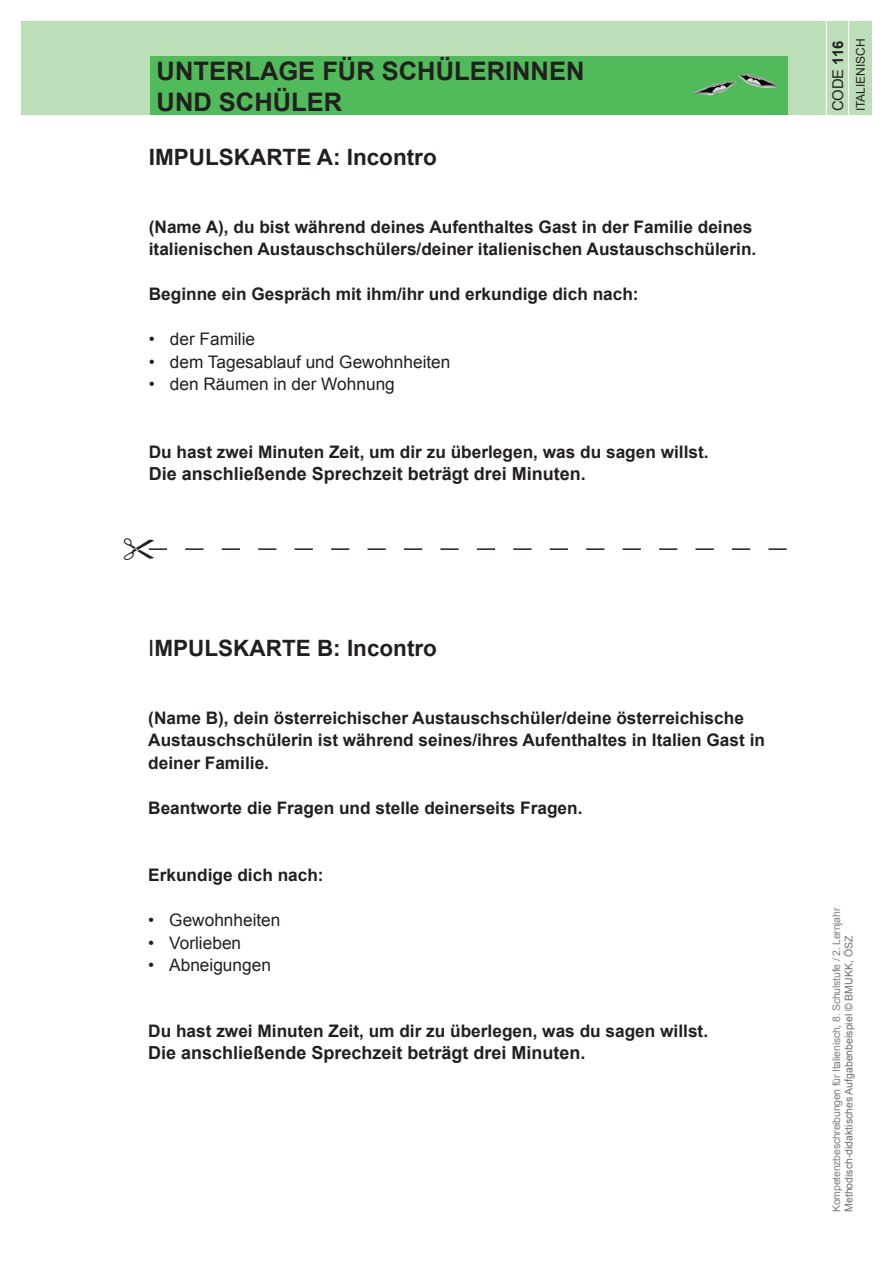
<style>
.page{position:relative;width:893px;height:1263px;background:#fff}
.page>*{position:absolute;margin:0;border:0;box-sizing:border-box;transform-origin:0 0}
.t1{font:700 25.5px/30.6px "Arial";color:#231f20}
.t2{font:700 22.5px "Arial";color:#231f20}
.t3{font:700 18px "Arial";color:#231f20}
.t4{font:700 17.25px/22.5px "Arial";color:#231f20}
.t5{font:17.25px "Arial";color:#231f20}
.t6{font:14.85px "Arial";color:#231f20}
.t7{font:12px "Arial";color:#231f20}
.t8{font:10.5px "Arial";letter-spacing:-.02em;color:#808285}
.t9{font:10.5px "Arial";color:#6c6d70}
.s1{font-weight:400}
.s2{font-weight:700}
</style>
<div class="page">
<div style="left:21px;top:21px;width:851px;height:94px;background:#bcdeb8"></div>
<div style="left:150px;top:56px;width:638px;height:59px;background:#51ba5b"></div>
<img style="left:738px;top:74px;width:17px;height:12px">
<hr style="left:848px;top:20px;width:1px;height:127px;background:#fff">
<hr style="left:826px;top:20px;width:1px;height:127px;background:#fff">
<svg style="left:148px;top:548px;width:639px;height:2px"></svg>
<h1 class="t1" style="left:157px;top:57px;width:429px">UNTERLAGE FÜR SCHÜLERINNEN<br>UND SCHÜLER</h1>
<h2 class="t2" style="left:149px;top:142px;width:289px">IMPULSKARTE A: Incontro</h2>
<p class="t4" style="left:149px;top:216px;width:609px">(Name A), du bist während deines Aufenthaltes Gast in der Familie deines italienischen Austauschschülers/deiner italienischen Austauschschülerin.</p>
<p class="t4" style="left:149px;top:283px;width:491px">Beginne ein Gespräch mit ihm/ihr und erkundige dich nach:</p>
<p class="t5" style="left:149px;top:328px;width:108px">• der Familie</p>
<p class="t5" style="left:149px;top:350px;width:303px">• dem Tagesablauf und Gewohnheiten</p>
<p class="t5" style="left:149px;top:373px;width:248px">• den Räumen in der Wohnung</p>
<p class="t4" style="left:149px;top:441px;width:561px">Du hast zwei Minuten Zeit, um dir zu überlegen, was du sagen willst.</p>
<p class="t3" style="left:149px;top:462px;width:439px">Die anschließende Sprechzeit beträgt drei Minuten.</p>
<h2 class="t2" style="left:148px;top:633px;width:290px"><span class="s1">I</span>MPULSKARTE B: Incontro</h2>
<p class="t4" style="left:148px;top:707px;width:618px">(Name B), dein österreichischer Austauschschüler/deine österreichische<br>Austauschschülerin ist während seines/ihres Aufenthaltes in Italien Gast in deiner Familie.</p>
<p class="t4" style="left:148px;top:797px;width:436px">Beantworte die Fragen und stelle deinerseits Fragen.</p>
<p class="t4" style="left:148px;top:864px;width:177px">Erkundige dich nach:</p>
<p class="t5" style="left:148px;top:909px;width:134px">• Gewohnheiten</p>
<p class="t5" style="left:148px;top:931px;width:94px">• Vorlieben</p>
<p class="t5" style="left:148px;top:954px;width:124px">• Abneigungen</p>
<p class="t4" style="left:148px;top:1020px;width:561px">Du hast zwei Minuten Zeit, um dir zu überlegen, was du sagen willst.</p>
<p class="t3" style="left:148px;top:1041px;width:439px">Die anschließende Sprechzeit beträgt drei Minuten.</p>
<p class="t6" style="left:828px;top:111px;width:72px;rotate:-90deg">CODE <span class="s2">116</span></p>
<p class="t7" style="left:853px;top:111px;width:75px;rotate:-90deg">ITALIENISCH</p>
<p class="t8" style="left:829px;top:1212px;width:306px;rotate:-90deg">Kompetenzbeschreibungen für Italienisch, 8. Schulstufe / 2. Lernjahr</p>
<p class="t9" style="left:842px;top:1212px;width:278px;rotate:-90deg">Methodisch-didaktisches Aufgabenbeispiel © BMUKK, ÖSZ</p>
</div>
